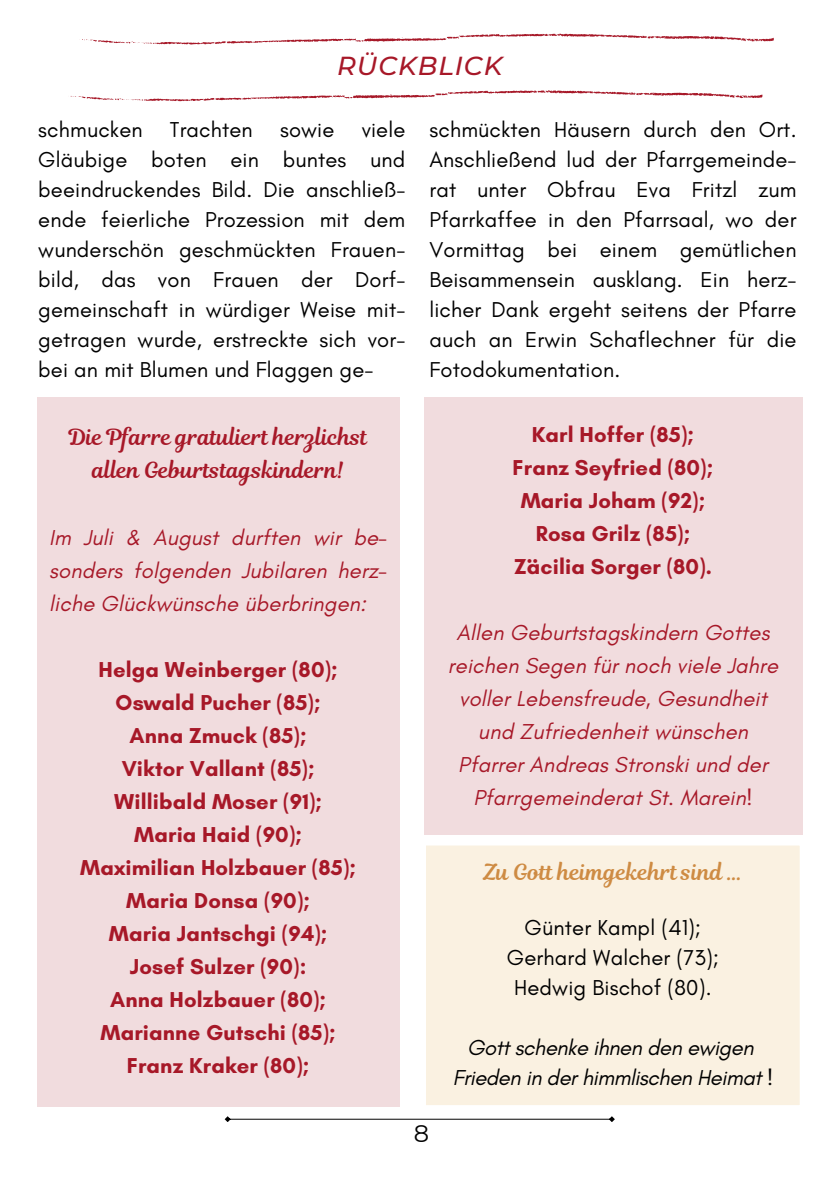
<style>
.page{position:relative;width:839px;height:1191px;background:#fff}
.page>*{position:absolute;margin:0;border:0;box-sizing:border-box;transform-origin:0 0}
.t1{font:italic 500 26px "Montserrat";letter-spacing:.035em;color:#a71828}
.t2{font:24px "Montserrat";color:#000}
.t3{font:22px/30px "Glacial Indifference";letter-spacing:.005em;color:#000;text-align:justify}
.t4{font:700 22px/33px "Glacial Indifference";letter-spacing:.005em;color:#a71828;text-align:center}
.t5{font:italic 22px/33px "Glacial Indifference";letter-spacing:.005em;color:#a71828;text-align:justify}
.t6{font:italic 22px "Glacial Indifference";letter-spacing:-.02em;color:#000}
.t7{font:22px/33px "RTL Romman Regular";letter-spacing:.005em;color:#a71828;text-align:center}
.t8{font:22px "RTL Romman Regular";letter-spacing:.005em;color:#ce8b43}
</style>
<div class="page">
<div style="left:37px;top:398px;width:362px;height:709px;background:#f1dcde"></div>
<div style="left:426px;top:845px;width:374px;height:260px;background:#faf1e1"></div>
<svg style="left:225px;top:1116px;width:390px;height:6px"></svg>
<div style="left:424px;top:398px;width:378px;height:437px;background:#f1dcde"></div>
<svg style="left:70px;top:90px;width:692px;height:11px"></svg>
<svg style="left:82px;top:34px;width:691px;height:11px"></svg>
<p class="t1" style="left:337px;top:50px;width:167px">RÜCKBLICK</p>
<p class="t3" style="left:38px;top:115px;width:368px">schmucken Trachten sowie viele Gläubige boten ein buntes und beeindruckendes Bild. Die anschließ&shy;ende feierliche Prozession mit dem wunderschön geschmückten Frauen&shy;bild, das von Frauen der Dorf&shy;gemeinschaft in würdiger Weise mit&shy;getragen wurde, erstreckte sich vor&shy;bei an mit Blumen und Flaggen ge-</p>
<p class="t3" style="left:429px;top:115px;width:368px">schmückten Häusern durch den Ort.<br>Anschließend lud der Pfarrgemeinde&shy;rat unter Obfrau Eva Fritzl zum Pfarrkaffee in den Pfarrsaal, wo der Vormittag bei einem gemütlichen Beisammensein ausklang. Ein herz&shy;licher Dank ergeht seitens der Pfarre auch an Erwin Schaflechner für die Fotodokumentation.</p>
<h2 class="t7" style="left:69px;top:420px;width:300px">Die Pfarre gratuliert herzlichst allen Geburtstagskindern!</h2>
<h2 class="t5" style="left:49px;top:521px;width:339px">Im Juli &amp; August durften wir be&shy;sonders folgenden Jubilaren herz&shy;liche Glückwünsche überbringen:</h2>
<p class="t4" style="left:80px;top:653px;width:277px">Helga Weinberger (80);<br>Oswald Pucher (85);<br>Anna Zmuck (85);<br>Viktor Vallant (85);<br>Willibald Moser (91);<br>Maria Haid (90);<br>Maximilian Holzbauer (85);<br>Maria Donsa (90);<br>Maria Jantschgi (94);<br>Josef Sulzer (90):<br>Anna Holzbauer (80);<br>Marianne Gutschi (85);<br>Franz Kraker (80);</p>
<p class="t2" style="left:414px;top:1119px;width:17px">8</p>
<p class="t4" style="left:512px;top:418px;width:202px">Karl Hoffer (85);<br>Franz Seyfried (80);<br>Maria Joham (92);<br>Rosa Grilz (85);<br>Zäcilia Sorger (80).</p>
<p class="t5" style="left:448px;top:616px;width:332px;text-align:center">Allen Geburtstagskindern Gottes reichen Segen für noch viele Jahre voller Lebensfreude, Gesundheit und Zufriedenheit wünschen<br>Pfarrer Andreas Stronski und der<br>Pfarrgemeinderat St. Marein!</p>
<h1 class="t8" style="left:483px;top:856px;width:260px">Zu Gott heimgekehrt sind …</h1>
<p class="t3" style="left:524px;top:913px;width:178px">Günter Kampl (41);</p>
<p class="t3" style="left:506px;top:943px;width:213px">Gerhard Walcher (73);</p>
<p class="t3" style="left:514px;top:973px;width:199px">Hedwig Bischof (80).</p>
<p class="t6" style="left:467px;top:1034px;width:288px">Gott schenke ihnen den ewigen</p>
<p class="t6" style="left:453px;top:1064px;width:322px">Frieden in der himmlischen Heimat !</p>
</div>
